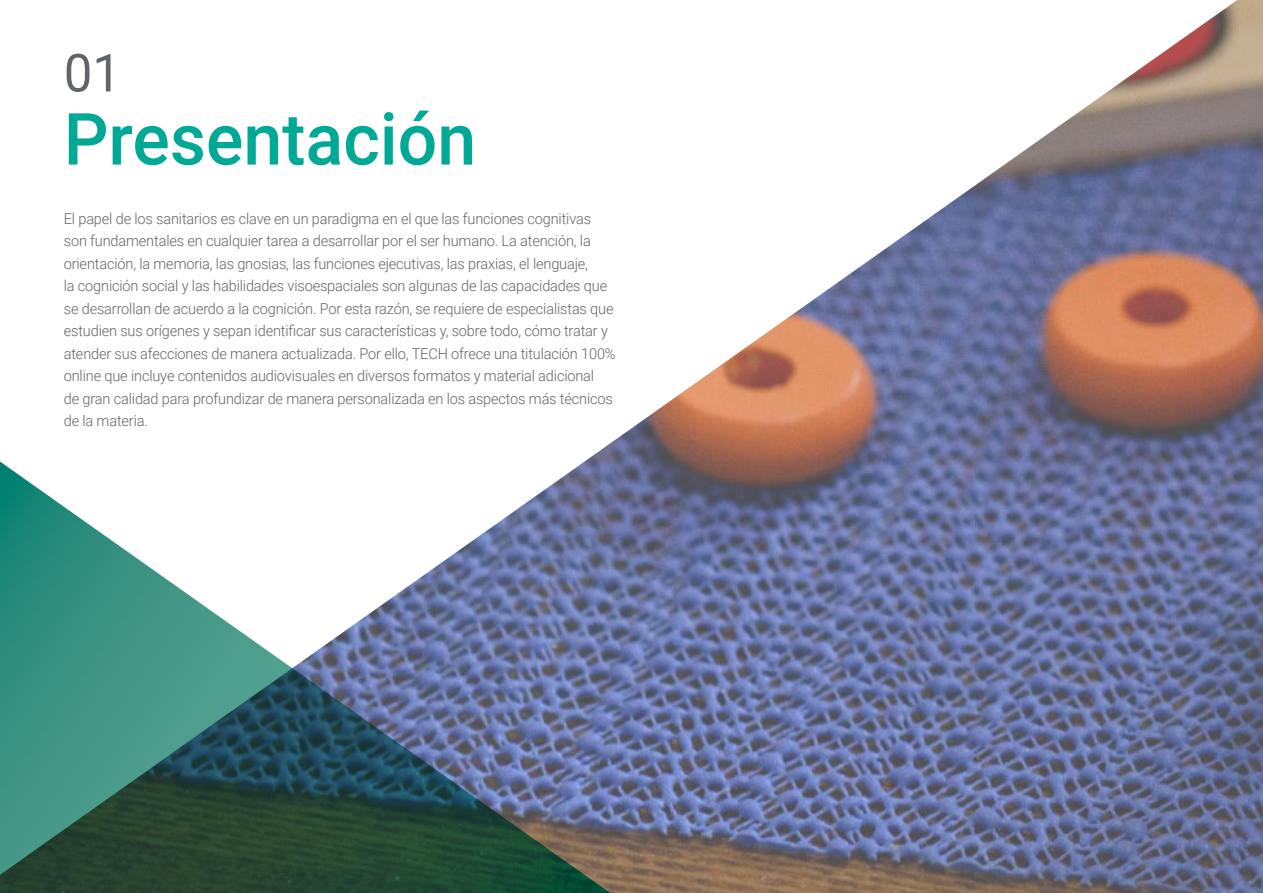
<style>
.page{position:relative;width:1263px;height:893px;background:#fff}
.page>*{position:absolute;margin:0;border:0;box-sizing:border-box;transform-origin:0 0}
.t1{font:500 72px "Roboto";color:#00a996}
.t2{font:52.5px "Roboto";color:#61646a}
.t3{font:300 15px/22.5px "Roboto";letter-spacing:-.01em;color:#61646a}
</style>
<div class="page">
<img style="left:606px;top:0;width:657px;height:893px">
<svg style="left:0;top:446px;width:640px;height:447px"></svg>
<h2 class="t2" style="left:64px;top:36px;width:59px">01</h2>
<h1 class="t1" style="left:64px;top:89px;width:414px">Presentación</h1>
<p class="t3" style="left:64px;top:207px;width:553px">El papel de los sanitarios es clave en un paradigma en el que las funciones cognitivas son fundamentales en cualquier tarea a desarrollar por el ser humano. La atención, la orientación, la memoria, las gnosias, las funciones ejecutivas, las praxias, el lenguaje,<br>la cognición social y las habilidades visoespaciales son algunas de las capacidades que se desarrollan de acuerdo a la cognición. Por esta razón, se requiere de especialistas que estudien sus orígenes y sepan identificar sus características y, sobre todo, cómo tratar y atender sus afecciones de manera actualizada. Por ello, TECH ofrece una titulación 100% online que incluye contenidos audiovisuales en diversos formatos y material adicional<br>de gran calidad para profundizar de manera personalizada en los aspectos más técnicos de la materia.</p>
</div>
